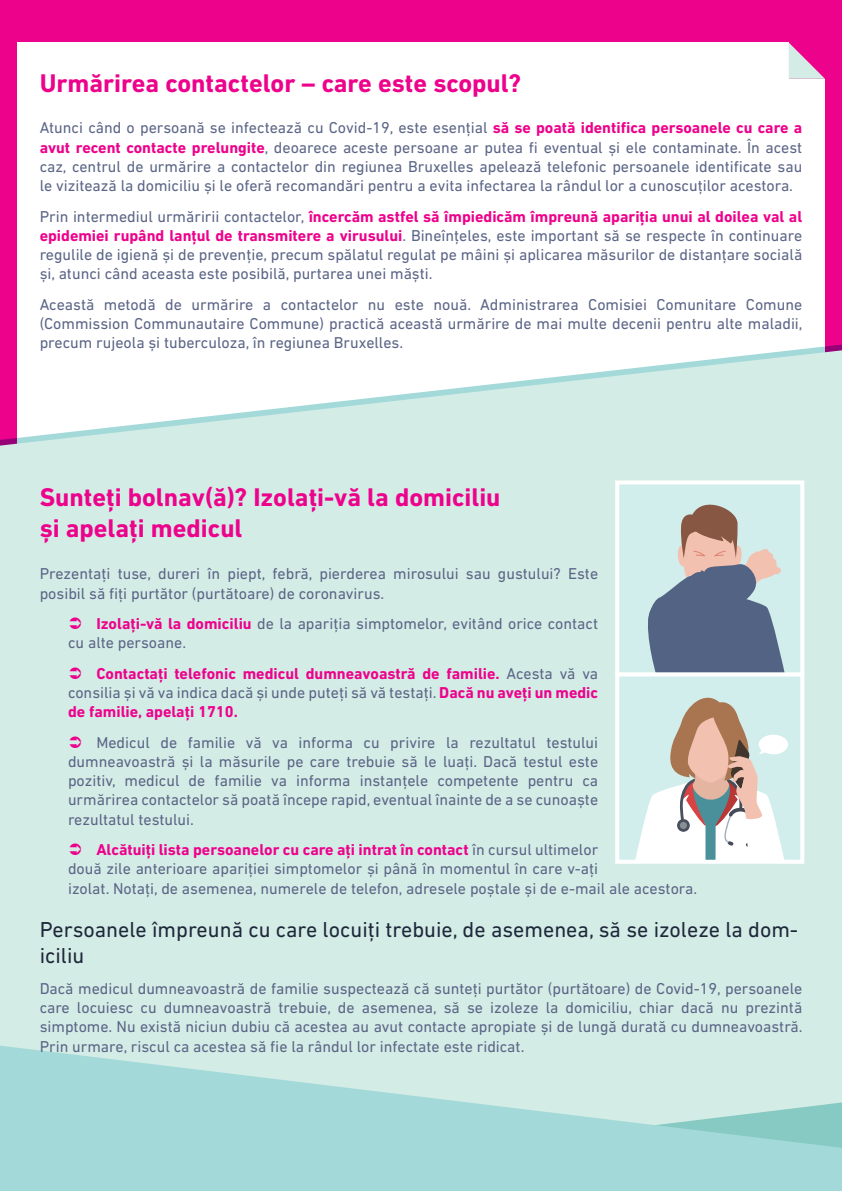
<style>
.page{position:relative;width:842px;height:1191px;background:#d4ece6}
.page>*{position:absolute;margin:0;border:0;box-sizing:border-box;transform-origin:0 0}
.Titre{font:700 26px/31.2px "DIN Next LT Pro";color:#ed028c}
.Sous-titre{font:22px/26.4px "DIN Next LT Pro";color:#1f283b}
.Corps{font:16px/19.2px "DIN Next LT Pro";color:#5b6586;text-align:justify}
.t1{font:700 16px/19.2px "DIN Next LT Pro";color:#ed028c;text-align:justify}
.s1{font-weight:700;color:#ed028c}
.s2{font-weight:400;color:#5b6586}
</style>
<div class="page">
<svg style="left:0;top:1045px;width:842px;height:146px;fill:#a3dad9"></svg>
<div style="left:0;top:0;width:842px;height:482px;background:#ed028c"></div>
<div style="left:17px;top:43px;width:808px;height:413px;background:#fff"></div>
<div style="left:617px;top:675px;width:185px;height:186px;background:#d1edec"></div>
<svg style="left:636px;top:697px;width:152px;height:161px"></svg>
<div style="left:615px;top:672px;width:189px;height:191px;border:4px solid #fff"></div>
<svg style="left:0;top:350px;width:842px;height:137px;fill:#d4ece6"></svg>
<svg style="left:789px;top:43px;width:36px;height:36px"></svg>
<div style="left:617px;top:482px;width:185px;height:191px;background:#d1edec"></div>
<svg style="left:648px;top:504px;width:137px;height:167px"></svg>
<div style="left:615px;top:480px;width:189px;height:196px;border:4px solid #fff"></div>
<p class="Titre" style="left:40px;top:67px;width:483px">Urmărirea contactelor – care este scopul?</p>
<p class="Corps" style="left:40px;top:118px;width:764px">Atunci când o persoană se infectează cu Covid-19, este esențial <span class="s1">să se poată identifica persoanele cu care a avut recent contacte prelungite</span>, deoarece aceste persoane ar putea fi eventual și ele contaminate. În acest caz, centrul de urmărire a contactelor din regiunea Bruxelles apelează telefonic persoanele identificate sau le vizitează la domiciliu și le oferă recomandări pentru a evita infectarea la rândul lor a cunoscuților acestora.</p>
<p class="Corps" style="left:40px;top:206px;width:764px">Prin intermediul urmăririi contactelor, <span class="s1">încercăm astfel să împiedicăm împreună apariția unui al doilea val al epidemiei rupând lanțul de transmitere a virusului</span>. Bineînțeles, este important să se respecte în continuare regulile de igienă și de prevenție, precum spălatul regulat pe mâini și aplicarea măsurilor de distanțare socială și, atunci când aceasta este posibilă, purtarea unei măști.</p>
<p class="Corps" style="left:40px;top:294px;width:764px">Această metodă de urmărire a contactelor nu este nouă. Administrarea Comisiei Comunitare Comune (Commission Communautaire Commune) practică această urmărire de mai multe decenii pentru alte maladii, precum rujeola și tuberculoza, în regiunea Bruxelles.</p>
<p class="Titre" style="left:40px;top:482px;width:462px">Sunteți bolnav(ă)? Izolați-vă la domiciliu și apelați medicul</p>
<p class="Corps" style="left:40px;top:564px;width:560px">Prezentați tuse, dureri în piept, febră, pierderea mirosului sau gustului? Este posibil să fiți purtător (purtătoare) de coronavirus.</p>
<p class="Corps" style="left:68px;top:614px;width:532px;text-indent:28px"><span class="s1">Izolați-vă la domiciliu</span> de la apariția simptomelor, evitând orice contact cu alte persoane.</p>
<p class="t1" style="left:68px;top:663px;width:532px;text-indent:28px">Contactați telefonic medicul dumneavoastră de familie. <span class="s2">Acesta vă va consilia și vă va indica dacă și unde puteți să vă testați.</span> Dacă nu aveți un medic de familie, apelați 1710.</p>
<p class="Corps" style="left:68px;top:732px;width:532px;text-indent:28px">Medicul de familie vă va informa cu privire la rezultatul testului dumneavoastră și la măsurile pe care trebuie să le luați. Dacă testul este pozitiv, medicul de familie va informa instanțele competente pentru ca urmărirea contactelor să poată începe rapid, eventual înainte de a se cunoaște rezultatul testului.</p>
<p class="Corps" style="left:68px;top:840px;width:631px;text-align:left;text-indent:28px"><span class="s1">Alcătuiți lista persoanelor cu care ați intrat în contact</span> în cursul ultimelor<br>două zile anterioare apariției simptomelor și până în momentul în care v-ați<br>izolat. Notați, de asemenea, numerele de telefon, adresele poștale și de e-mail ale acestora.</p>
<p class="Sous-titre" style="left:40px;top:916px;width:760px">Persoanele împreună cu care locuiți trebuie, de asemenea, să se izoleze la dom&shy;iciliu</p>
<p class="Corps" style="left:40px;top:978px;width:764px">Dacă medicul dumneavoastră de familie suspectează că sunteți purtător (purtătoare) de Covid-19, persoanele care locuiesc cu dumneavoastră trebuie, de asemenea, să se izoleze la domiciliu, chiar dacă nu prezintă simptome. Nu există niciun dubiu că acestea au avut contacte apropiate și de lungă durată cu dumneavoastră.<br>Prin urmare, riscul ca acestea să fie la rândul lor infectate este ridicat.</p>
</div>
